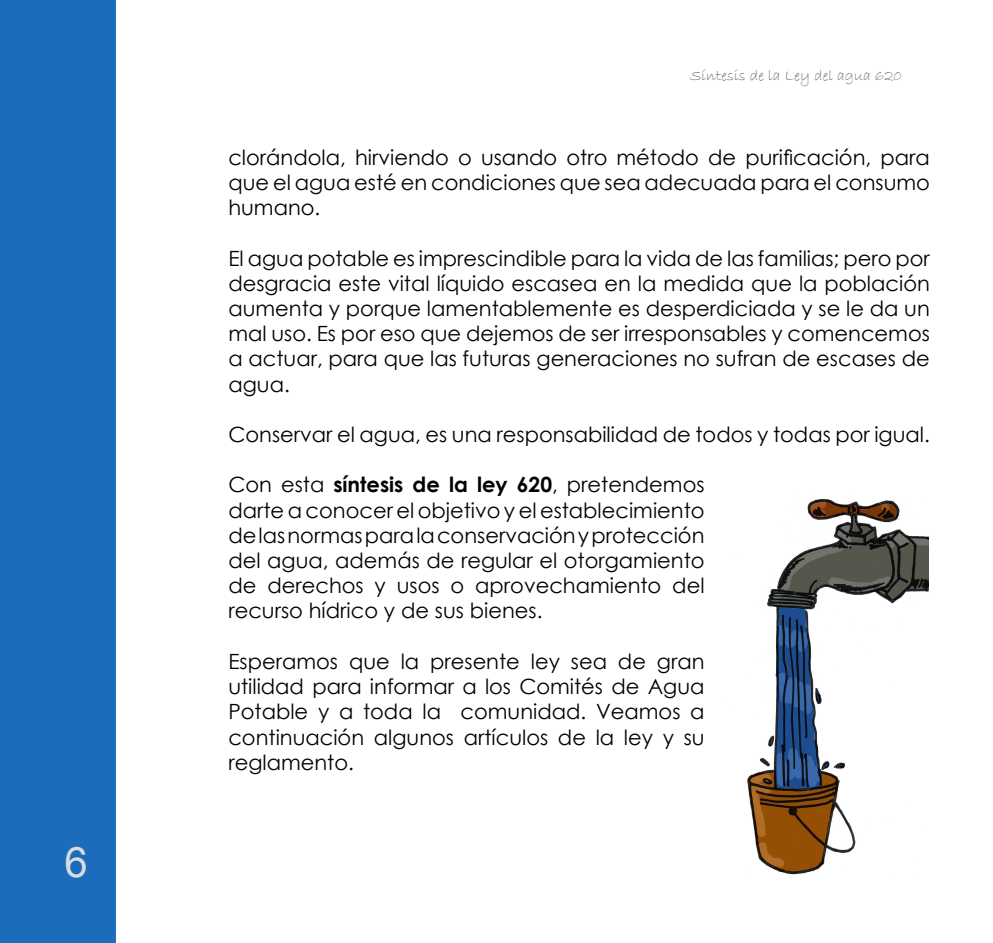
<style>
.page{position:relative;width:993px;height:943px;background:#fff}
.page>*{position:absolute;margin:0;border:0;box-sizing:border-box;transform-origin:0 0}
.t1{font:42px "Arial";color:#dadbdc}
.t2{font:21px/25.2px "Century Gothic";color:#000;text-align:justify}
.t3{font:15.75px "Bradley Hand ITC";color:#5f6062}
.s1{font-weight:700}
</style>
<div class="page">
<div style="left:0;top:0;width:116px;height:943px;background:#1c6cbc"></div>
<img style="left:747px;top:498px;width:180px;height:377px">
<h1 class="t1" style="left:64px;top:834px;width:25px">6</h1>
<p class="t3" style="left:690px;top:65px;width:213px">Síntesis de la Ley del agua 620</p>
<p class="t2" style="left:228px;top:144px;width:702px">clorándola, hirviendo o usando otro método de purificación, para que el agua esté en condiciones que sea adecuada para el consumo humano.</p>
<p class="t2" style="left:228px;top:245px;width:702px">El agua potable es imprescindible para la vida de las familias; pero por desgracia este vital líquido escasea en la medida que la población aumenta y porque lamentablemente es desperdiciada y se le da un mal uso. Es por eso que dejemos de ser irresponsables y comencemos a actuar, para que las futuras generaciones no sufran de escases de agua.</p>
<p class="t2" style="left:228px;top:421px;width:702px">Conservar el agua, es una responsabilidad de todos y todas por igual.</p>
<p class="t2" style="left:228px;top:472px;width:477px">Con esta <span class="s1">síntesis de la ley 620</span>, pretendemos darte a conocer el objetivo y el establecimiento de las normas para la conservación y protección del agua, además de regular el otorgamiento de derechos y usos o aprovechamiento del recurso hídrico y de sus bienes.</p>
<p class="t2" style="left:228px;top:648px;width:477px">Esperamos que la presente ley sea de gran utilidad para informar a los Comités de Agua Potable y a toda la comunidad. Veamos a continuación algunos artículos de la ley y su reglamento.</p>
</div>
